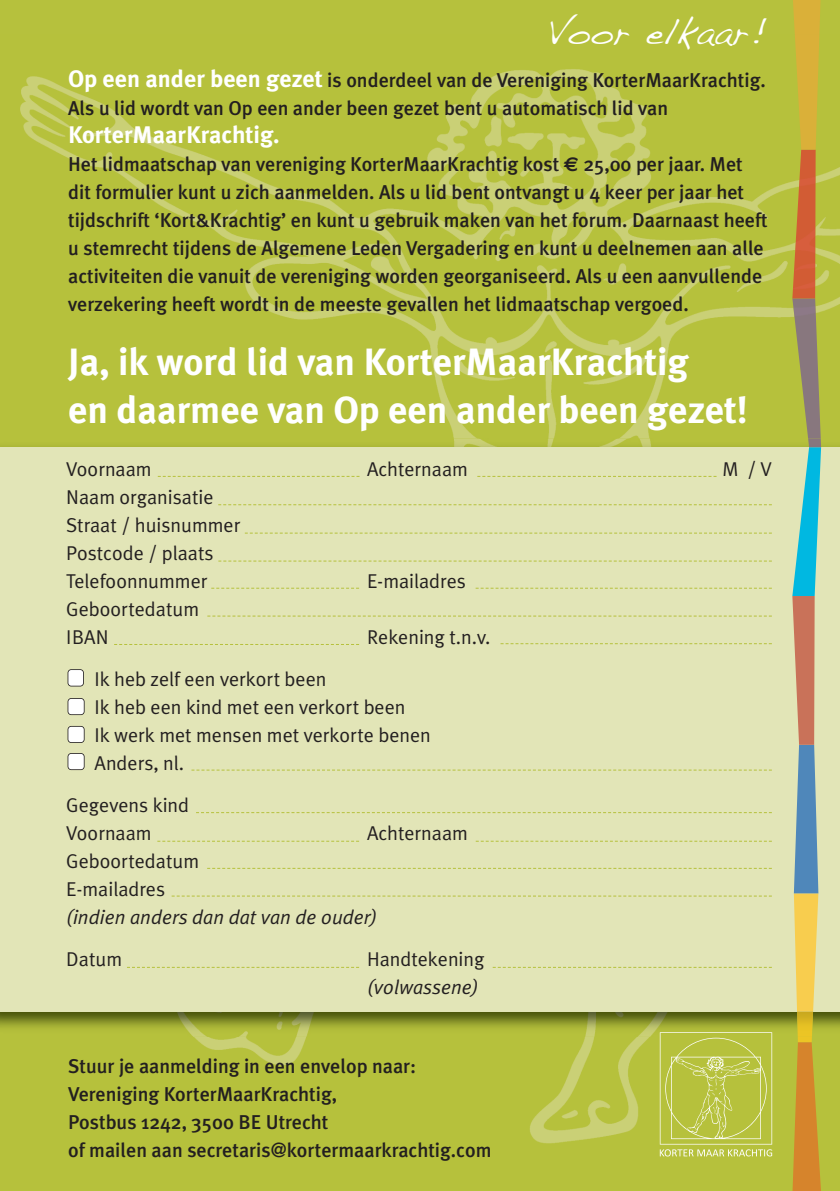
<style>
.page{position:relative;width:840px;height:1191px;background:#fff}
.page>*{position:absolute;margin:0;border:0;box-sizing:border-box;transform-origin:0 0}
.t1{font:700 38px/48px "Meta Plus";color:#fff}
.t2{font:36px "Handwriting Dakota";letter-spacing:.02em;color:#fff}
.t3{font:700 24px "Meta Plus";color:#fff}
.t4{font:500 20px/28px "Meta Plus";color:#231f20}
.t5{font:20px/28px "Meta Plus Normal";color:#231f20}
.t6{font:italic 20px "Meta Plus Normal";color:#231f20}
.s1{font-weight:700;font-size:24px;color:#fff}
.s2{font-family:"Euro Sans";font-weight:700}
</style>
<div class="page">
<div style="left:0;top:0;width:839px;height:1191px;background:#b6c13d"></div>
<img style="left:815px;top:34px;width:24px;height:405px">
<img style="left:194px;top:1037px;width:579px;height:120px">
<img style="left:20px;top:69px;width:771px;height:370px">
<img style="left:0;top:439px;width:839px;height:598px">
<div style="left:0;top:447px;width:839px;height:564px;background:#e2e5b7"></div>
<svg style="left:659px;top:1032px;width:112px;height:124px"></svg>
<div style="left:68px;top:669px;width:15px;height:17px;background:#fff;border-radius:3px"></div>
<div style="left:67px;top:669px;width:17px;height:17px;border:2px solid #231f20;border-radius:4px"></div>
<div style="left:68px;top:698px;width:16px;height:16px;background:#fff;border-radius:3px"></div>
<div style="left:67px;top:698px;width:18px;height:17px;border:2px solid #231f20;border-radius:4px"></div>
<div style="left:68px;top:726px;width:16px;height:16px;background:#fff;border-radius:3px"></div>
<div style="left:67px;top:726px;width:18px;height:17px;border:2px solid #231f20;border-radius:4px"></div>
<div style="left:68px;top:753px;width:16px;height:16px;background:#fff;border-radius:3px"></div>
<div style="left:67px;top:753px;width:18px;height:17px;border:2px solid #231f20;border-radius:4px"></div>
<svg style="left:477px;top:476px;width:239px;height:1px"></svg>
<svg style="left:158px;top:476px;width:201px;height:1px"></svg>
<svg style="left:218px;top:504px;width:553px;height:1px"></svg>
<svg style="left:245px;top:532px;width:526px;height:1px"></svg>
<svg style="left:218px;top:560px;width:553px;height:1px"></svg>
<svg style="left:211px;top:587px;width:148px;height:1px"></svg>
<svg style="left:207px;top:615px;width:564px;height:1px"></svg>
<svg style="left:114px;top:644px;width:245px;height:1px"></svg>
<svg style="left:500px;top:643px;width:271px;height:1px"></svg>
<svg style="left:191px;top:769px;width:580px;height:1px"></svg>
<svg style="left:196px;top:812px;width:575px;height:1px"></svg>
<svg style="left:157px;top:840px;width:202px;height:1px"></svg>
<svg style="left:476px;top:840px;width:295px;height:1px"></svg>
<svg style="left:207px;top:868px;width:564px;height:1px"></svg>
<svg style="left:171px;top:895px;width:600px;height:1px"></svg>
<svg style="left:127px;top:967px;width:232px;height:1px"></svg>
<svg style="left:492px;top:967px;width:279px;height:1px"></svg>
<svg style="left:475px;top:587px;width:296px;height:1px"></svg>
<img style="left:792px;top:1042px;width:28px;height:149px">
<img style="left:796px;top:1011px;width:16px;height:31px">
<img style="left:791px;top:298px;width:29px;height:141px">
<svg style="left:791px;top:439px;width:29px;height:572px"></svg>
<img style="left:791px;top:150px;width:24px;height:148px">
<svg style="left:793px;top:0;width:27px;height:34px"></svg>
<img style="left:795px;top:34px;width:24px;height:116px">
<h2 class="t2" style="left:547px;top:6px;width:220px">Voor elkaar!</h2>
<p class="t4" style="left:68px;top:66px;width:698px"><span class="s1">Op een ander been gezet</span> is onderdeel van de Vereniging KorterMaarKrachtig.<br>Als u lid wordt van Op een ander been gezet bent u automatisch lid van</p>
<p class="t3" style="left:68px;top:121px;width:213px">KorterMaarKrachtig.</p>
<p class="t4" style="left:68px;top:150px;width:700px">Het lidmaatschap van vereniging KorterMaarKrachtig kost <span class="s2">€</span> 25,00 per jaar. Met dit formulier kunt u zich aanmelden. Als u lid bent ontvangt u 4 keer per jaar het tijdschrift ‘Kort&amp;Krachtig’ en kunt u gebruik maken van het forum. Daarnaast heeft u stemrecht tijdens de Algemene Leden Vergadering en kunt u deelnemen aan alle activiteiten die vanuit de vereniging worden georganiseerd. Als u een aanvullende verzekering heeft wordt in de meeste gevallen het lidmaatschap vergoed.</p>
<h1 class="t1" style="left:68px;top:338px;width:681px">Ja, ik word lid van KorterMaarKrachtig<br>en daarmee van Op een ander been gezet!</h1>
<p class="t5" style="left:66px;top:455px;width:87px">Voornaam</p>
<p class="t5" style="left:367px;top:455px;width:102px">Achternaam</p>
<p class="t5" style="left:66px;top:483px;width:176px">Naam organisatie<br>Straat / huisnummer<br>Postcode / plaats<br>Telefoonnummer</p>
<p class="t5" style="left:367px;top:567px;width:100px">E-mailadres</p>
<p class="t5" style="left:66px;top:595px;width:134px">Geboortedatum<br>IBAN</p>
<p class="t5" style="left:367px;top:623px;width:125px">Rekening t.n.v.</p>
<p class="t5" style="left:95px;top:665px;width:337px">Ik heb zelf een verkort been<br>Ik heb een kind met een verkort been<br>Ik werk met mensen met verkorte benen<br>Anders, nl.</p>
<p class="t5" style="left:66px;top:791px;width:124px">Gegevens kind<br>Voornaam</p>
<p class="t5" style="left:367px;top:819px;width:102px">Achternaam</p>
<p class="t5" style="left:66px;top:847px;width:134px">Geboortedatum<br>E-mailadres</p>
<p class="t6" style="left:66px;top:905px;width:312px">(indien anders dan dat van de ouder)</p>
<p class="t5" style="left:66px;top:945px;width:57px">Datum</p>
<p class="t5" style="left:367px;top:945px;width:119px">Handtekening</p>
<p class="t6" style="left:367px;top:975px;width:113px">(volwassene)</p>
<p class="t4" style="left:68px;top:1051px;width:424px">Stuur je aanmelding in een envelop naar:<br>Vereniging KorterMaarKrachtig,<br>Postbus 1242, 3500 BE Utrecht<br>of mailen aan secretaris@kortermaarkrachtig.com</p>
<p class="t5" style="left:722px;top:455px;width:51px">M /V</p>
</div>
